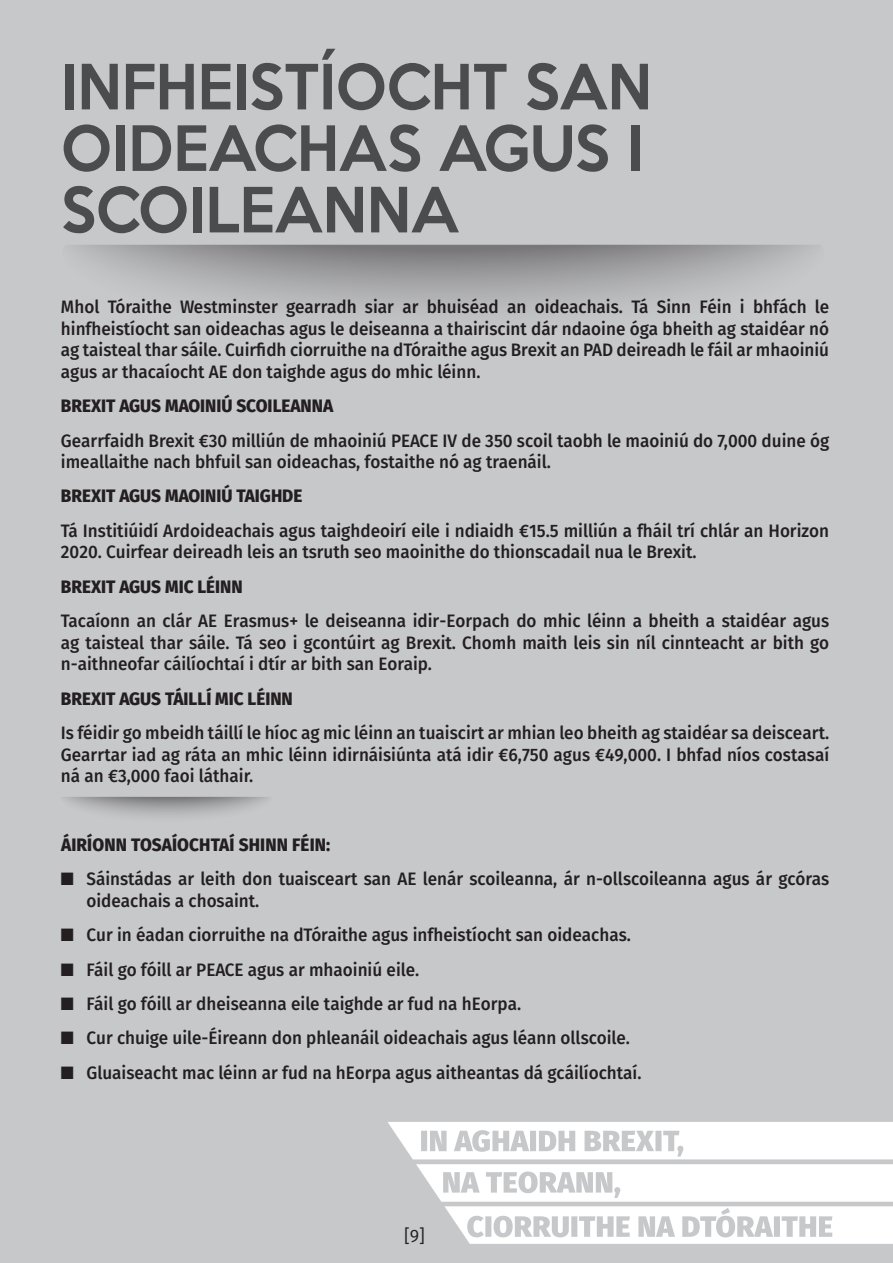
<style>
.page{position:relative;width:893px;height:1263px;background:#c7c8ca}
.page>*{position:absolute;margin:0;border:0;box-sizing:border-box;transform-origin:0 0}
.t1{font:500 57px/61.5px "Keep Calm";color:#4b4c4d;scale:.95 1}
.t2{font:500 18px/21.6px "Fira Sans";color:#231f20;text-align:justify;scale:.95 1}
.t3{font:800 18px "Fira Sans";color:#231f20;scale:.95 1}
.t4{font:18px "Fira Sans";color:#231f20}
</style>
<div class="page">
<svg style="left:71px;top:245px;width:744px;height:68px"></svg>
<svg style="left:64px;top:797px;width:205px;height:19px"></svg>
<svg style="left:388px;top:1122px;width:505px;height:122px"></svg>
<h1 class="t1" style="left:61px;top:51px;width:623px">INFHEISTÍOCHT SAN<br>OIDEACHAS AGUS I<br>SCOILEANNA</h1>
<p class="t2" style="left:61px;top:295px;width:810px">Mhol Tóraithe Westminster gearradh siar ar bhuiséad an oideachais. Tá Sinn Féin i bhfách le hinfheistíocht san oideachas agus le deiseanna a thairiscint dár ndaoine óga bheith ag staidéar nó ag taisteal thar sáile. Cuirfidh ciorruithe na dTóraithe agus Brexit an PAD deireadh le fáil ar mhaoiniú agus ar thacaíocht AE don taighde agus do mhic léinn.</p>
<p class="t3" style="left:61px;top:390px;width:288px">BREXIT AGUS MAOINIÚ SCOILEANNA</p>
<p class="t2" style="left:61px;top:428px;width:810px">Gearrfaidh Brexit €30 milliún de mhaoiniú PEACE IV de 350 scoil taobh le maoiniú do 7,000 duine óg imeallaithe nach bhfuil san oideachas, fostaithe nó ag traenáil.</p>
<p class="t3" style="left:61px;top:480px;width:256px">BREXIT AGUS MAOINIÚ TAIGHDE</p>
<p class="t2" style="left:61px;top:519px;width:810px">Tá Institiúidí Ardoideachais agus taighdeoirí eile i ndiaidh €15.5 milliún a fháil trí chlár an Horizon<br>2020. Cuirfear deireadh leis an tsruth seo maoinithe do thionscadail nua le Brexit.</p>
<p class="t3" style="left:61px;top:571px;width:193px">BREXIT AGUS MIC LÉINN</p>
<p class="t2" style="left:61px;top:609px;width:810px">Tacaíonn an clár AE Erasmus+ le deiseanna idir-Eorpach do mhic léinn a bheith a staidéar agus ag taisteal thar sáile. Tá seo i gcontúirt ag Brexit. Chomh maith leis sin níl cinnteacht ar bith go n-aithneofar cáilíochtaí i dtír ar bith san Eoraip.</p>
<p class="t3" style="left:61px;top:683px;width:246px">BREXIT AGUS TÁILLÍ MIC LÉINN</p>
<p class="t2" style="left:61px;top:721px;width:810px">Is féidir go mbeidh táillí le híoc ag mic léinn an tuaiscirt ar mhian leo bheith ag staidéar sa deisceart.<br>Gearrtar iad ag ráta an mhic léinn idirnáisiúnta atá idir €6,750 agus €49,000. I bhfad níos costasaí ná an €3,000 faoi láthair.</p>
<p class="t3" style="left:61px;top:829px;width:285px">ÁIRÍONN TOSAÍOCHTAÍ SHINN FÉIN:</p>
<p class="t2" style="left:86px;top:867px;width:783px;text-indent:-26px">■ Sáinstádas ar leith don tuaisceart san AE lenár scoileanna, ár n-ollscoileanna agus ár gcóras oideachais a chosaint.</p>
<p class="t2" style="left:61px;top:923px;width:602px">■ Cur in éadan ciorruithe na dTóraithe agus infheistíocht san oideachas.</p>
<p class="t2" style="left:61px;top:958px;width:379px">■ Fáil go fóill ar PEACE agus ar mhaoiniú eile.</p>
<p class="t2" style="left:61px;top:992px;width:486px">■ Fáil go fóill ar dheiseanna eile taighde ar fud na hEorpa.</p>
<p class="t2" style="left:61px;top:1026px;width:601px">■ Cur chuige uile-Éireann don phleanáil oideachais agus léann ollscoile.</p>
<p class="t2" style="left:61px;top:1061px;width:613px">■ Gluaiseacht mac léinn ar fud na hEorpa agus aitheantas dá gcáilíochtaí.</p>
<p class="t4" style="left:404px;top:1222px;width:22px">[9]</p>
</div>
